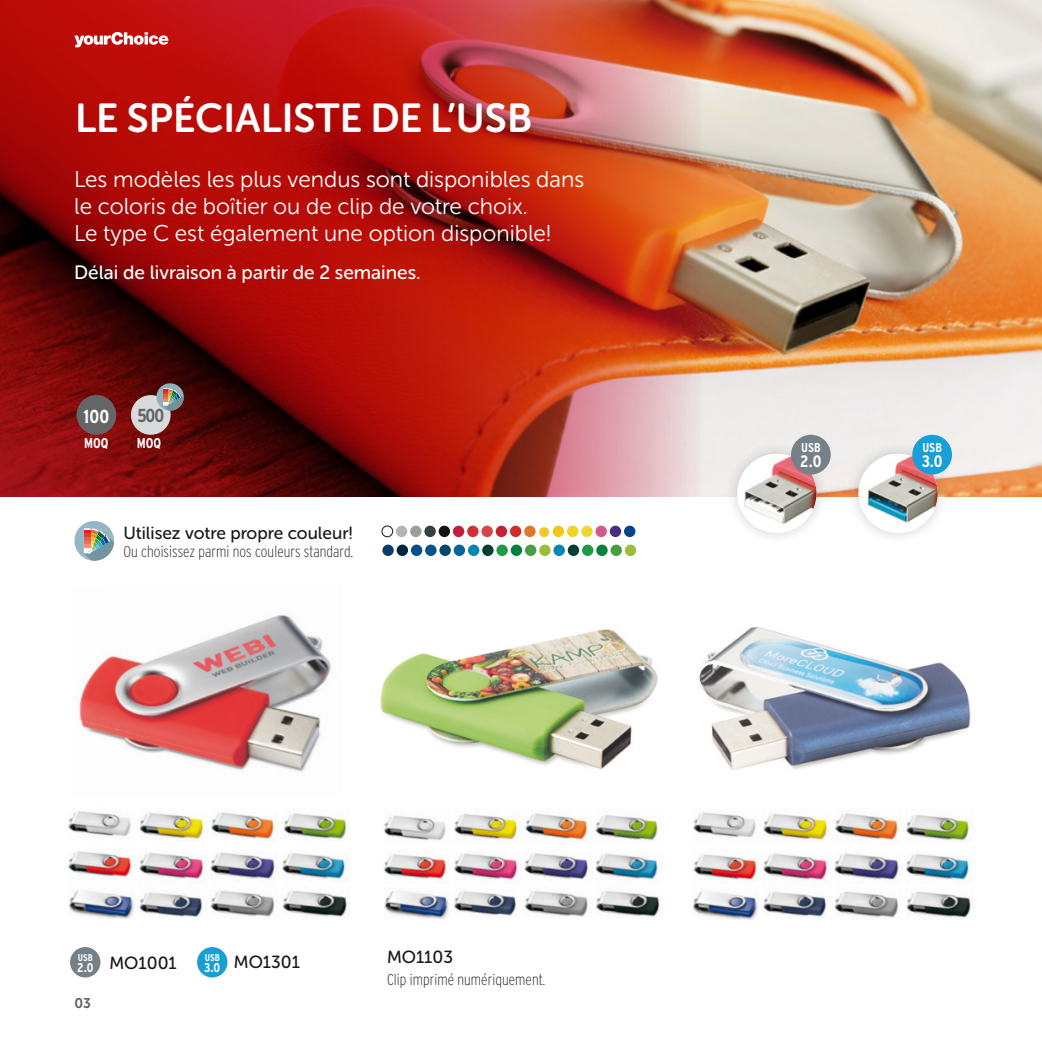
<style>
.page{position:relative;width:1042px;height:1042px;background:#fff}
.page>*{position:absolute;margin:0;border:0;box-sizing:border-box;transform-origin:0 0}
.t1{font:40.25px "Museo Sans Rounded 700";color:#fff}
.t2{font:22.75px/27.3px "Museo Sans Rounded 300";color:#fff}
.t3{font:19.25px "Museo Sans Rounded 500";color:#fff}
.t4{font:700 18.72px "Interstate WGL Condensed";color:#fff}
.t5{font:700 18.72px "Interstate WGL Condensed";color:#646567}
.t6{font:17.5px "Museo Sans Rounded 500";color:#1a171c}
.t7{font:700 16.62px "Interstate WGL Condensed";color:#fff}
.t8{font:200 15.75px "Interstate WGL Condensed";letter-spacing:.005em;color:#1a171c}
.t9{font:700 14.17px "Interstate WGL Condensed";color:#fff}
.t10{font:14px "Museo Sans Rounded 700";color:#5f6162}
.t11{font:700 12.78px "Interstate WGL Condensed";color:#fff}
.t12{font:700 9.8px "Interstate WGL Condensed";color:#fff}
</style>
<div class="page">
<img style="left:701px;top:0;width:341px;height:496px">
<img style="left:0;top:0;width:701px;height:496px">
<div style="left:74px;top:521px;width:40px;height:40px;background:#95b6c3;border-radius:50%"></div>
<svg style="left:84px;top:528px;width:30px;height:33px"></svg>
<div style="left:382px;top:526px;width:11px;height:11px;border:1px solid #131416;border-radius:50%"></div>
<div style="left:453px;top:526px;width:11px;height:11px;background:#bf1e3c;border-radius:50%"></div>
<div style="left:396px;top:526px;width:11px;height:11px;background:#b4b4b3;border-radius:50%"></div>
<div style="left:581px;top:526px;width:12px;height:11px;background:#edd733;border-radius:50%"></div>
<div style="left:410px;top:526px;width:11px;height:11px;background:#9d9d99;border-radius:50%"></div>
<div style="left:567px;top:526px;width:11px;height:11px;background:#eed425;border-radius:50%"></div>
<div style="left:424px;top:526px;width:12px;height:11px;background:#344044;border-radius:50%"></div>
<div style="left:553px;top:526px;width:11px;height:11px;background:#eec91a;border-radius:50%"></div>
<div style="left:439px;top:526px;width:11px;height:11px;background:#131416;border-radius:50%"></div>
<div style="left:539px;top:527px;width:10px;height:10px;background:#efc62b;border-radius:50%"></div>
<div style="left:467px;top:526px;width:11px;height:11px;background:#d22c35;border-radius:50%"></div>
<div style="left:481px;top:526px;width:12px;height:11px;background:#d64447;border-radius:50%"></div>
<div style="left:496px;top:526px;width:11px;height:11px;background:#c62032;border-radius:50%"></div>
<div style="left:524px;top:526px;width:11px;height:11px;background:#df7628;border-radius:50%"></div>
<div style="left:510px;top:526px;width:11px;height:11px;background:#cd302c;border-radius:50%"></div>
<div style="left:439px;top:544px;width:12px;height:12px;background:#00466f;border-radius:50%"></div>
<div style="left:539px;top:544px;width:12px;height:12px;background:#9cbd3a;border-radius:50%"></div>
<div style="left:625px;top:544px;width:11px;height:12px;background:#9cbd3a;border-radius:50%"></div>
<div style="left:454px;top:544px;width:11px;height:12px;background:#00659b;border-radius:50%"></div>
<div style="left:595px;top:526px;width:12px;height:11px;background:#d55886;border-radius:50%"></div>
<div style="left:468px;top:544px;width:11px;height:12px;background:#0086b2;border-radius:50%"></div>
<div style="left:553px;top:544px;width:12px;height:12px;background:#0086b2;border-radius:50%"></div>
<div style="left:610px;top:526px;width:11px;height:11px;background:#4b2e7b;border-radius:50%"></div>
<div style="left:482px;top:544px;width:11px;height:12px;background:#004032;border-radius:50%"></div>
<div style="left:568px;top:544px;width:11px;height:12px;background:#004032;border-radius:50%"></div>
<div style="left:624px;top:526px;width:11px;height:11px;background:#00458a;border-radius:50%"></div>
<div style="left:496px;top:544px;width:12px;height:12px;background:#219945;border-radius:50%"></div>
<div style="left:582px;top:544px;width:11px;height:12px;background:#219945;border-radius:50%"></div>
<div style="left:382px;top:544px;width:12px;height:12px;background:#0f3a6c;border-radius:50%"></div>
<div style="left:511px;top:544px;width:11px;height:12px;background:#008141;border-radius:50%"></div>
<div style="left:596px;top:544px;width:12px;height:12px;background:#008141;border-radius:50%"></div>
<div style="left:525px;top:544px;width:11px;height:12px;background:#469d43;border-radius:50%"></div>
<div style="left:610px;top:544px;width:12px;height:12px;background:#469d43;border-radius:50%"></div>
<div style="left:397px;top:544px;width:11px;height:12px;background:#002342;border-radius:50%"></div>
<div style="left:411px;top:544px;width:11px;height:12px;background:#004e8b;border-radius:50%"></div>
<div style="left:425px;top:544px;width:11px;height:12px;background:#00538b;border-radius:50%"></div>
<img style="left:380px;top:629px;width:278px;height:140px">
<img style="left:79px;top:615px;width:252px;height:157px">
<img style="left:699px;top:627px;width:272px;height:143px">
<div style="left:70px;top:947px;width:30px;height:30px;background:#768187;border-radius:50%"></div>
<div style="left:197px;top:947px;width:30px;height:30px;background:#189fd6;border-radius:50%"></div>
<img style="left:68px;top:811px;width:63px;height:26px">
<img style="left:384px;top:815px;width:62px;height:26px">
<img style="left:693px;top:812px;width:63px;height:26px">
<img style="left:139px;top:852px;width:65px;height:65px">
<img style="left:454px;top:853px;width:64px;height:63px">
<img style="left:763px;top:853px;width:64px;height:64px">
<img style="left:211px;top:812px;width:63px;height:27px">
<img style="left:525px;top:813px;width:62px;height:27px">
<img style="left:835px;top:813px;width:64px;height:27px">
<img style="left:282px;top:853px;width:63px;height:26px">
<img style="left:595px;top:853px;width:65px;height:64px">
<img style="left:906px;top:854px;width:63px;height:26px">
<img style="left:69px;top:890px;width:65px;height:29px">
<img style="left:384px;top:854px;width:65px;height:65px">
<img style="left:693px;top:891px;width:65px;height:29px">
<img style="left:283px;top:813px;width:64px;height:27px">
<img style="left:595px;top:815px;width:63px;height:26px">
<img style="left:906px;top:815px;width:64px;height:26px">
<img style="left:68px;top:851px;width:63px;height:26px">
<img style="left:693px;top:854px;width:64px;height:26px">
<img style="left:282px;top:890px;width:65px;height:27px">
<img style="left:906px;top:891px;width:65px;height:27px">
<img style="left:210px;top:890px;width:65px;height:27px">
<img style="left:524px;top:853px;width:64px;height:64px">
<img style="left:834px;top:891px;width:65px;height:27px">
<img style="left:139px;top:813px;width:65px;height:26px">
<img style="left:454px;top:814px;width:64px;height:26px">
<img style="left:763px;top:813px;width:65px;height:27px">
<img style="left:210px;top:852px;width:65px;height:27px">
<img style="left:834px;top:853px;width:65px;height:27px">
<div style="left:846px;top:441px;width:104px;height:104px;background:#1a171c;opacity:.2"></div>
<img style="left:858px;top:454px;width:79px;height:79px;border-radius:40px">
<div style="left:912px;top:435px;width:40px;height:39px;background:#189fd6;border-radius:50%"></div>
<div style="left:724px;top:441px;width:105px;height:104px;background:#1a171c;opacity:.2"></div>
<img style="left:737px;top:454px;width:79px;height:79px;border-radius:40px">
<div style="left:791px;top:435px;width:40px;height:39px;background:#768187;border-radius:50%"></div>
<div style="left:77px;top:395px;width:39px;height:40px;background:#646567;border-radius:50%"></div>
<div style="left:131px;top:395px;width:40px;height:40px;background:#d9dadb;border-radius:50%"></div>
<div style="left:156px;top:383px;width:28px;height:27px;background:#90b0ba;border-radius:50%"></div>
<svg style="left:163px;top:388px;width:21px;height:23px"></svg>
<svg style="left:74px;top:32px;width:94px;height:15px"></svg>
<p class="t1" style="left:75px;top:96px;width:458px">LE SPÉCIALISTE DE L’USB</p>
<p class="t2" style="left:74px;top:165px;width:511px">Les modèles les plus vendus sont disponibles dans le coloris de boîtier ou de clip de votre choix.<br>Le type C est également une option disponible!</p>
<p class="t3" style="left:74px;top:262px;width:348px">Délai de livraison à partir de 2 semaines.</p>
<p class="t4" style="left:84px;top:403px;width:27px">100</p>
<p class="t9" style="left:84px;top:433px;width:26px">MOQ</p>
<p class="t5" style="left:137px;top:402px;width:28px">500</p>
<p class="t9" style="left:137px;top:433px;width:26px">MOQ</p>
<p class="t6" style="left:123px;top:523px;width:231px">Utilisez votre propre couleur!</p>
<p class="t8" style="left:123px;top:541px;width:231px">Ou choisissez parmi nos couleurs standard.</p>
<p class="t12" style="left:78px;top:950px;width:16px">USB</p>
<p class="t11" style="left:77px;top:958px;width:18px">2.0</p>
<p class="t10" style="left:74px;top:995px;width:18px">03</p>
<p class="t12" style="left:205px;top:950px;width:16px">USB</p>
<p class="t11" style="left:204px;top:958px;width:17px">3.0</p>
<p class="t6" style="left:109px;top:953px;width:69px">MO1001</p>
<p class="t6" style="left:234px;top:952px;width:68px">MO1301</p>
<p class="t6" style="left:387px;top:947px;width:68px">MO1103</p>
<p class="t8" style="left:387px;top:969px;width:160px">Clip imprimé numériquement.</p>
<p class="t11" style="left:801px;top:439px;width:21px">USB</p>
<p class="t7" style="left:800px;top:450px;width:23px">2.0</p>
<p class="t11" style="left:922px;top:439px;width:21px">USB</p>
<p class="t7" style="left:922px;top:450px;width:22px">3.0</p>
</div>
